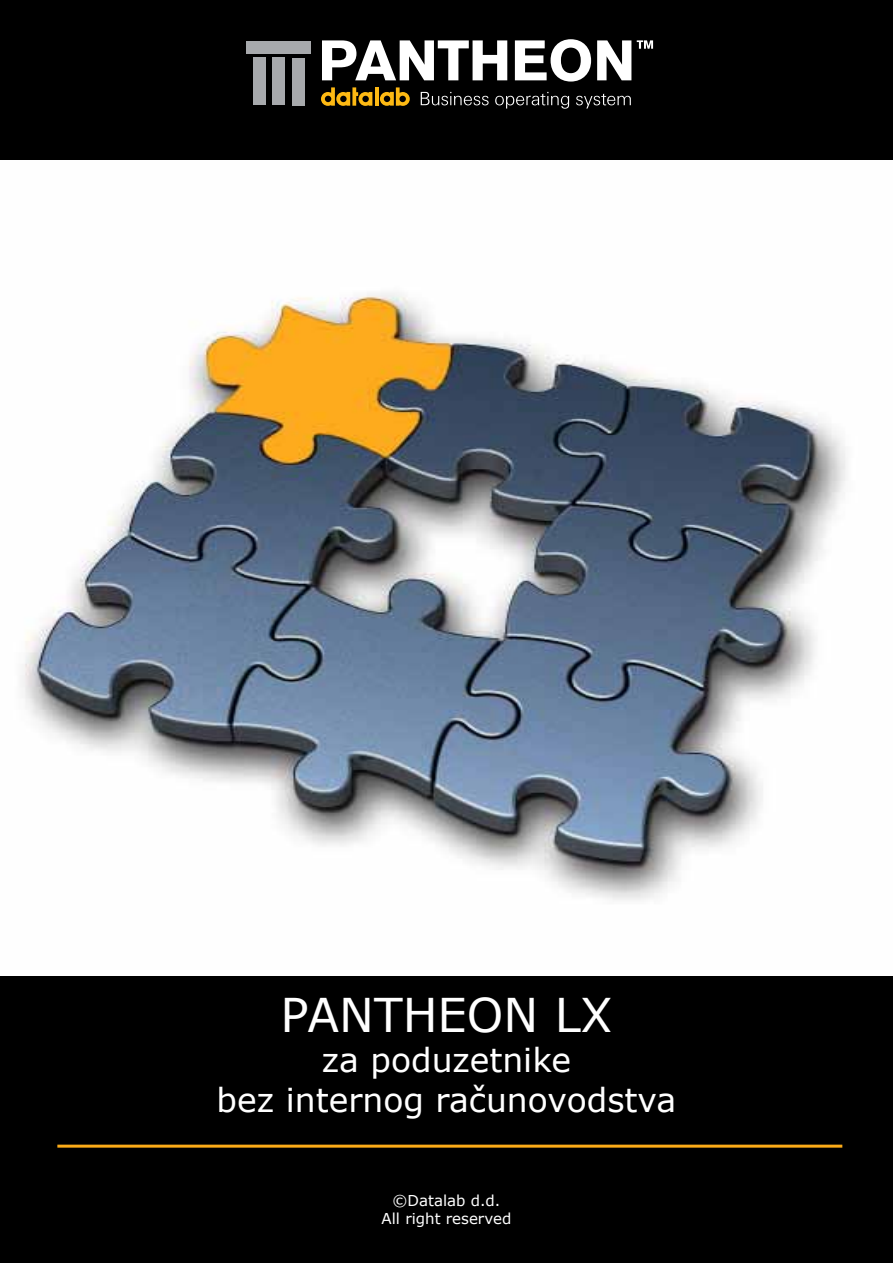
<style>
.page{position:relative;width:893px;height:1263px;background:#fff}
.page>*{position:absolute;margin:0;border:0;box-sizing:border-box;transform-origin:0 0}
.t1{font:46.5px "Verdana";color:#fff}
.t2{font:33px/39.6px "Verdana";color:#fff;text-align:center}
.t3{font:15px/18px "Verdana";color:#fff;text-align:center}
</style>
<div class="page">
<div style="left:0;top:0;width:893px;height:164px;background:#000"></div>
<div style="left:247px;top:41px;width:64px;height:13px;background:#a7a9ac"></div>
<div style="left:253px;top:58px;width:13px;height:47px;background:#a7a9ac"></div>
<div style="left:272px;top:58px;width:13px;height:47px;background:#a7a9ac"></div>
<div style="left:292px;top:58px;width:13px;height:47px;background:#a7a9ac"></div>
<svg style="left:637px;top:40px;width:16px;height:9px"></svg>
<svg style="left:321px;top:39px;width:310px;height:70px"></svg>
<div style="left:0;top:972px;width:893px;height:291px;background:#000"></div>
<hr style="left:57px;top:1145px;width:785px;height:3px;background:#fbab18">
<img style="left:0;top:161px;width:893px;height:814px">
<h1 class="t1" style="left:280px;top:986px;width:333px">PANTHEON LX</h1>
<p class="t2" style="left:217px;top:1039px;width:461px">za poduzetnike<br>bez internog računovodstva</p>
<p class="t3" style="left:382px;top:1191px;width:131px">©Datalab d.d.<br>All right reserved</p>
</div>
